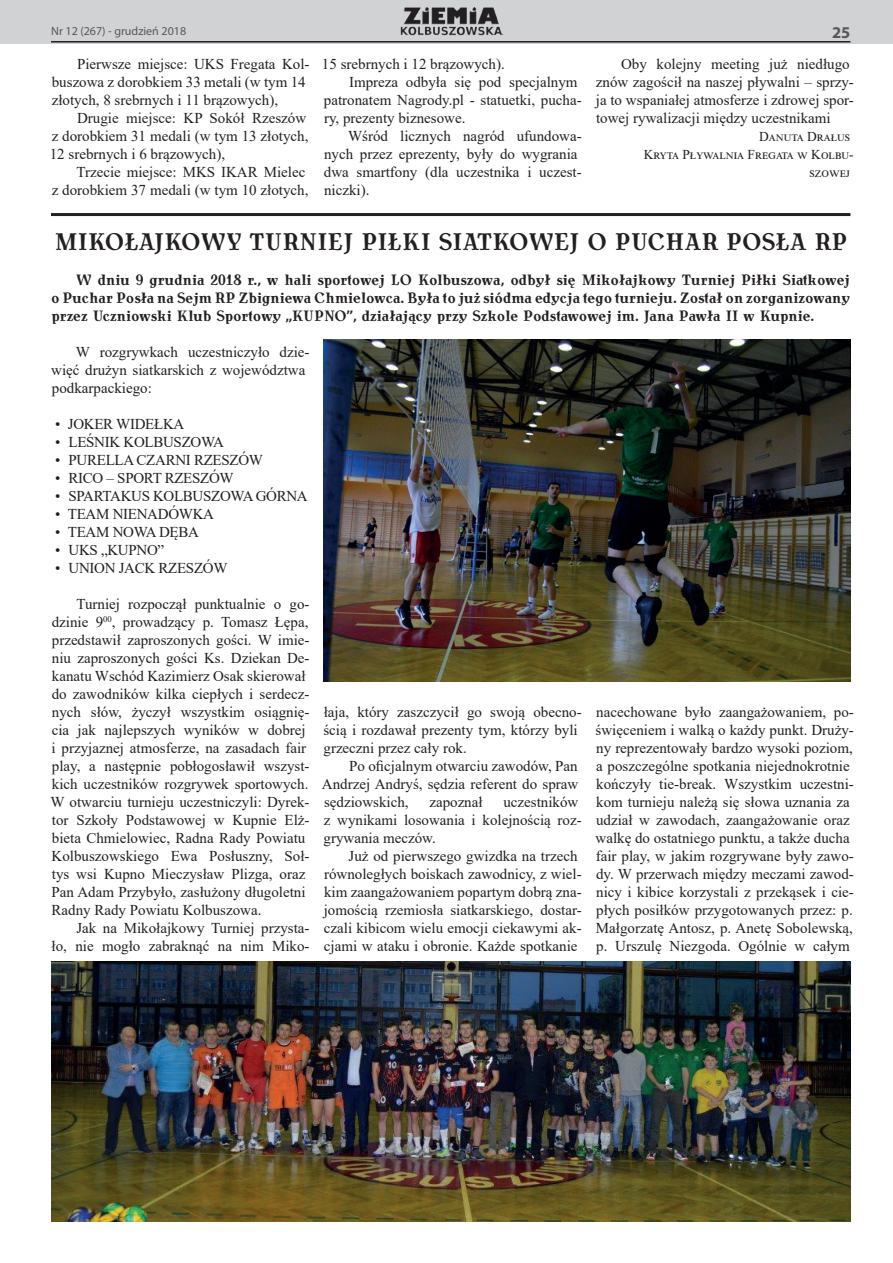
<style>
.page{position:relative;width:893px;height:1263px;background:#fff}
.page>*{position:absolute;margin:0;border:0;box-sizing:border-box;transform-origin:0 0}
.t1{font:700 24px "Antykwa Torunska Cond";letter-spacing:.005em;color:#231f20}
.t2{font:700 16.5px "Myriad Pro";color:#57585a}
.t3{font:15px/18px "Times New Roman";color:#231f20}
.t4{font:700 15px/18px "Antykwa Torunska Cond";color:#231f20;text-align:justify}
.t5{font:15px "Times New Roman";letter-spacing:-.02em;color:#231f20}
.t6{font:13.5px/18px "Times New Roman";letter-spacing:.01em;color:#231f20;text-align:right}
.t7{font:12px "Myriad Pro";color:#57585a}
</style>
<div class="page">
<div style="left:0;top:0;width:893px;height:43px;background:#d1d2d4"></div>
<hr style="left:51px;top:41px;width:799px;height:2px;background:#231f20">
<img style="left:400px;top:7px;width:102px;height:29px">
<hr style="left:51px;top:213px;width:799px;height:3px;background:#231f20">
<img style="left:51px;top:961px;width:799px;height:260px">
<img style="left:323px;top:339px;width:527px;height:342px">
<p class="t7" style="left:51px;top:23px;width:137px">Nr 12 (267) - grudzień 2018</p>
<p class="t2" style="left:832px;top:22px;width:20px">25</p>
<p class="t3" style="left:52px;top:55px;width:259px;text-indent:25px">Pierwsze miejsce: UKS Fregata Kol&shy;buszowa z dorobkiem 33 metali (w tym 14 złotych, 8 srebrnych i 11 brązowych),</p>
<p class="t3" style="left:50px;top:109px;width:260px;text-indent:27px">Drugie miejsce: KP Sokół Rzeszów z dorobkiem 31 medali (w tym 13 złotych,<br>12 srebrnych i 6 brązowych),</p>
<p class="t3" style="left:52px;top:163px;width:258px;text-align:right">Trzecie miejsce: MKS IKAR Mielec<br>z dorobkiem 37 medali (w tym 10 złotych,</p>
<p class="t3" style="left:322px;top:55px;width:184px">15 srebrnych i 12 brązowych).</p>
<p class="t3" style="left:349px;top:73px;width:230px">Impreza odbyła się pod specjalnym</p>
<p class="t3" style="left:324px;top:91px;width:259px">patronatem Nagrody.pl - statuetki, pucha-</p>
<p class="t3" style="left:324px;top:109px;width:143px">ry, prezenty biznesowe.</p>
<p class="t3" style="left:348px;top:127px;width:235px">Wśród licznych nagród ufundowa-</p>
<p class="t3" style="left:324px;top:145px;width:255px">nych przez eprezenty, były do wygrania</p>
<p class="t3" style="left:324px;top:163px;width:259px">dwa smartfony (dla uczestnika i uczest-</p>
<p class="t3" style="left:324px;top:181px;width:47px">niczki).</p>
<p class="t3" style="left:596px;top:55px;width:260px;text-indent:25px">Oby kolejny meeting już niedługo znów zagościł na naszej pływalni – sprzy&shy;ja to wspaniałej atmosferze i zdrowej spor&shy;towej rywalizacji między uczestnikami</p>
<p class="t6" style="left:644px;top:127px;width:211px">Danuta Drałus<br>Kryta Pływalnia Fregata w Kolbu&shy;szowej</p>
<h1 class="t1" style="left:55px;top:224px;width:794px">MIKOŁAJKOWY TURNIEJ PIŁKI SIATKOWEJ O PUCHAR POSŁA RP</h1>
<p class="t4" style="left:51px;top:270px;width:801px;text-indent:25px">W dniu 9 grudnia 2018 r., w hali sportowej LO Kolbuszowa, odbył się Mikołajkowy Turniej Piłki Siatkowej o Puchar Posła na Sejm RP Zbigniewa Chmielowca. Była to już siódma edycja tego turnieju. Został on zorganizowany przez Uczniowski Klub Sportowy „KUPNO”, działający przy Szkole Podstawowej im. Jana Pawła II w Kupnie.</p>
<p class="t3" style="left:51px;top:343px;width:260px;text-indent:25px">W rozgrywkach uczestniczyło dzie&shy;więć drużyn siatkarskich z województwa podkarpackiego:</p>
<p class="t5" style="left:55px;top:413px;width:131px">• JOKER WIDEŁKA</p>
<p class="t5" style="left:55px;top:431px;width:170px">• LEŚNIK KOLBUSZOWA</p>
<p class="t5" style="left:55px;top:449px;width:209px">• PURELLA CZARNI RZESZÓW</p>
<p class="t5" style="left:55px;top:467px;width:180px">• RICO – SPORT RZESZÓW</p>
<p class="t5" style="left:55px;top:485px;width:254px">• SPARTAKUS KOLBUSZOWA GÓRNA</p>
<p class="t5" style="left:55px;top:503px;width:160px">• TEAM NIENADÓWKA</p>
<p class="t5" style="left:55px;top:521px;width:145px">• TEAM NOWA DĘBA</p>
<p class="t5" style="left:55px;top:539px;width:110px">• UKS „KUPNO”</p>
<p class="t5" style="left:55px;top:557px;width:174px">• UNION JACK RZESZÓW</p>
<p class="t3" style="left:50px;top:595px;width:261px;text-indent:26px">Turniej rozpoczął punktualnie o go&shy;dzinie 9<sup>00</sup>, prowadzący p. Tomasz Łępa, przedstawił zaproszonych gości. W imie&shy;niu zaproszonych gości Ks. Dziekan De&shy;kanatu Wschód Kazimierz Osak skierował do zawodników kilka ciepłych i serdecz&shy;nych słów, życzył wszystkim osiągnię&shy;cia jak najlepszych wyników w dobrej i przyjaznej atmosferze, na zasadach fair play, a następnie pobłogosławił wszyst&shy;kich uczestników rozgrywek sportowych.<br>W otwarciu turnieju uczestniczyli: Dyrek&shy;tor Szkoły Podstawowej w Kupnie Elż&shy;bieta Chmielowiec, Radna Rady Powiatu Kolbuszowskiego Ewa Posłuszny, Soł&shy;tys wsi Kupno Mieczysław Plizga, oraz Pan Adam Przybyło, zasłużony długoletni Radny Rady Powiatu Kolbuszowa.</p>
<p class="t3" style="left:52px;top:919px;width:260px;text-align:right">Jak na Mikołajkowy Turniej przysta-<br>ło, nie mogło zabraknąć na nim Miko-</p>
<p class="t3" style="left:323px;top:703px;width:260px">łaja, który zaszczycił go swoją obecno&shy;ścią i rozdawał prezenty tym, którzy byli grzeczni przez cały rok.</p>
<p class="t3" style="left:322px;top:757px;width:258px;text-align:justify;text-indent:27px">Po oficjalnym otwarciu zawodów, Pan Andrzej Andryś, sędzia referent do spraw sędziowskich,</p>
<p class="t3" style="left:596px;top:703px;width:260px">nacechowane było zaangażowaniem, po&shy;święceniem i walką o każdy punkt. Druży&shy;ny reprezentowały bardzo wysoki poziom, a poszczególne spotkania niejednokrotnie kończyły tie-break. Wszystkim uczestni&shy;kom turnieju należą się słowa uznania za udział w zawodach, zaangażowanie oraz walkę do ostatniego punktu, a także ducha fair play, w jakim rozgrywane były zawo&shy;dy. W przerwach między meczami zawod&shy;nicy i kibice korzystali z przekąsek i cie&shy;płych posiłków przygotowanych przez: p.<br>Małgorzatę Antosz, p. Anetę Sobolewską, p. Urszulę Niezgoda. Ogólnie w całym</p>
<p class="t3" style="left:323px;top:793px;width:260px;text-indent:180px">uczestników z wynikami losowania i kolejnością roz&shy;grywania meczów.</p>
<p class="t3" style="left:324px;top:847px;width:260px;text-indent:25px">Już od pierwszego gwizdka na trzech równoległych boiskach zawodnicy, z wiel&shy;kim zaangażowaniem popartym dobrą zna&shy;jomością rzemiosła siatkarskiego, dostar&shy;czali kibicom wielu emocji ciekawymi ak&shy;cjami w ataku i obronie. Każde spotkanie</p>
<p class="t3" style="left:429px;top:793px;width:55px">zapoznał</p>
</div>
